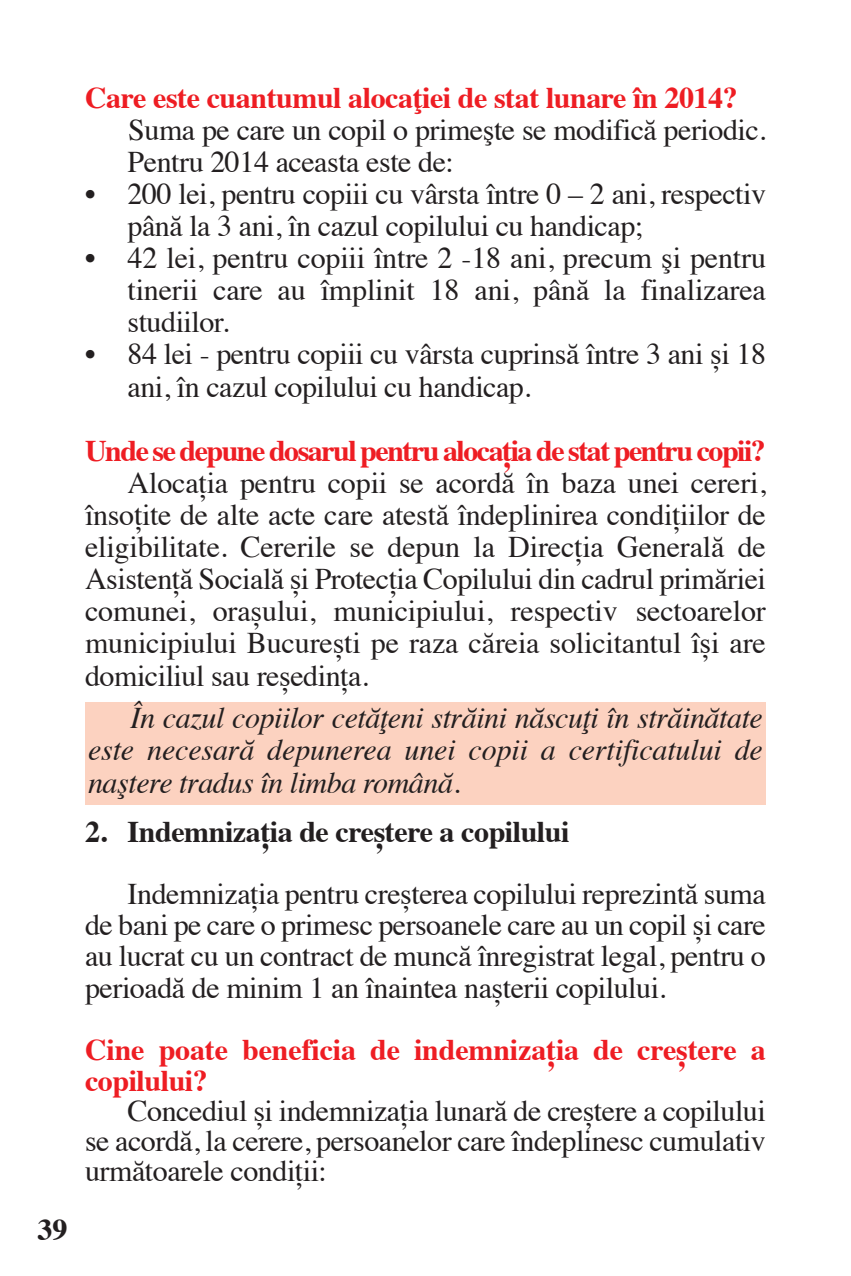
<style>
.page{position:relative;width:851px;height:1276px;background:#fff}
.page>*{position:absolute;margin:0;border:0;box-sizing:border-box;transform-origin:0 0}
.t1{font:30px/32.1px "Times";letter-spacing:-.015em;color:#231f20;text-align:justify}
.t2{font:italic 30px/32.7px "Times";letter-spacing:-.015em;color:#231f20;text-align:justify}
.t3{font:700 30px/31.2px "Times";letter-spacing:-.015em;color:#ee1d23}
.t4{font:700 30px "Times";letter-spacing:-.05em;color:#ee1d23}
.t5{font:700 30px "Times";letter-spacing:-.015em;color:#231f20}
</style>
<div class="page">
<div style="left:85px;top:702px;width:680px;height:103px;background:#fcd2c0"></div>
<p class="t5" style="left:38px;top:1217px;width:31px">39</p>
<p class="t3" style="left:85px;top:84px;width:654px">Care este cuantumul alocaţiei de stat lunare în 2014?</p>
<p class="t1" style="left:128px;top:116px;width:639px">Suma pe care un copil o primeşte se modifică periodic.<br>Pentru 2014 aceasta este de:</p>
<p class="t1" style="left:127px;top:180px;width:640px;text-indent:-42px">• 200 lei, pentru copiii cu vârsta între 0 – 2 ani, respectiv până la 3 ani, în cazul copilului cu handicap;</p>
<p class="t1" style="left:127px;top:244px;width:640px;text-indent:-42px">• 42 lei, pentru copiii între 2 -18 ani, precum şi pentru tinerii care au împlinit 18 ani, până la finalizarea studiilor.</p>
<p class="t1" style="left:127px;top:341px;width:640px;text-indent:-42px">• 84 lei - pentru copiii cu vârsta cuprinsă între 3 ani și 18 ani, în cazul copilului cu handicap.</p>
<p class="t4" style="left:85px;top:438px;width:682px">Unde se depune dosarul pentru alocația de stat pentru copii?</p>
<p class="t1" style="left:85px;top:469px;width:682px;text-indent:43px">Alocația pentru copii se acordă în baza unei cereri, însoțite de alte acte care atestă îndeplinirea condițiilor de eligibilitate. Cererile se depun la Direcția Generală de Asistență Socială și Protecția Copilului din cadrul primăriei comunei, orașului, municipiului, respectiv sectoarelor municipiului București pe raza căreia solicitantul își are domiciliul sau reședința.</p>
<p class="t2" style="left:88px;top:703px;width:676px;text-indent:43px">În cazul copiilor cetăţeni străini născuţi în străinătate este necesară depunerea unei copii a certificatului de naştere tradus în limba română.</p>
<p class="t5" style="left:85px;top:819px;width:485px">2. Indemnizația de creștere a copilului</p>
<p class="t1" style="left:85px;top:881px;width:682px;line-height:31.2px;text-indent:43px">Indemnizația pentru creșterea copilului reprezintă suma de bani pe care o primesc persoanele care au un copil și care au lucrat cu un contract de muncă înregistrat legal, pentru o perioadă de minim 1 an înaintea nașterii copilului.</p>
<p class="t3" style="left:85px;top:1037px;width:682px">Cine poate beneficia de indemnizația de creștere a copilului?</p>
<p class="t1" style="left:85px;top:1098px;width:682px;line-height:30px;text-indent:43px">Concediul și indemnizația lunară de creștere a copilului se acordă, la cerere, persoanelor care îndeplinesc cumulativ următoarele condiții:</p>
</div>
